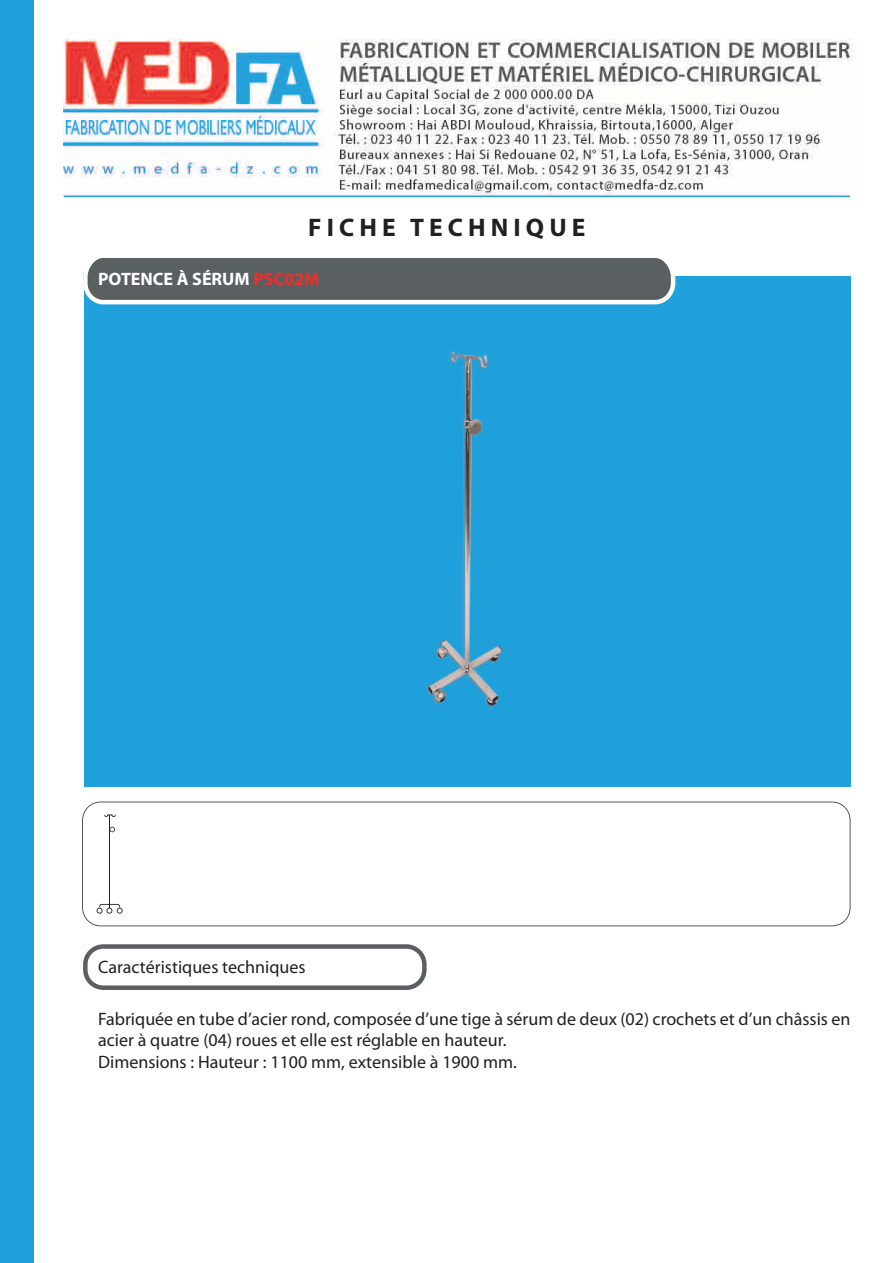
<style>
.page{position:relative;width:893px;height:1263px;background:#fff}
.page>*{position:absolute;margin:0;border:0;box-sizing:border-box;transform-origin:0 0}
.t1{font:700 25.5px "Myriad Pro";letter-spacing:.2em;color:#231f20}
.t2{font:18px/21.6px "Myriad Pro";color:#231f20}
.t3{font:700 18px "Myriad Pro";color:#fff}
.s1{color:#ee2f2a}
</style>
<div class="page">
<div style="left:0;top:0;width:33px;height:1263px;background:#20a1db"></div>
<hr style="left:64px;top:196px;width:786px;height:1px;background:#20a1db">
<div style="left:84px;top:276px;width:766px;height:511px;background:#20a1db"></div>
<svg style="left:83px;top:258px;width:592px;height:46px;background:#6b7173"></svg>
<svg style="left:83px;top:944px;width:344px;height:46px"></svg>
<svg style="left:82px;top:802px;width:768px;height:124px"></svg>
<img style="left:64px;top:39px;width:789px;height:157px">
<img style="left:424px;top:350px;width:80px;height:358px">
<hr style="left:109px;top:815px;width:1px;height:92px;background:#231f20">
<svg style="left:104px;top:814px;width:12px;height:3px"></svg>
<svg style="left:97px;top:904px;width:26px;height:10px"></svg>
<svg style="left:110px;top:827px;width:5px;height:5px"></svg>
<h1 class="t1" style="left:308px;top:210px;width:279px">FICHE TECHNIQUE</h1>
<p class="t3" style="left:98px;top:267px;width:223px">POTENCE À SÉRUM <span class="s1">PSC02M</span></p>
<p class="t2" style="left:98px;top:956px;width:209px">Caractéristiques techniques</p>
<p class="t2" style="left:98px;top:1008px;width:754px">Fabriquée en tube d’acier rond, composée d’une tige à sérum de deux (02) crochets et d’un châssis en acier à quatre (04) roues et elle est réglable en hauteur.<br>Dimensions : Hauteur : 1100 mm, extensible à 1900 mm.</p>
</div>
